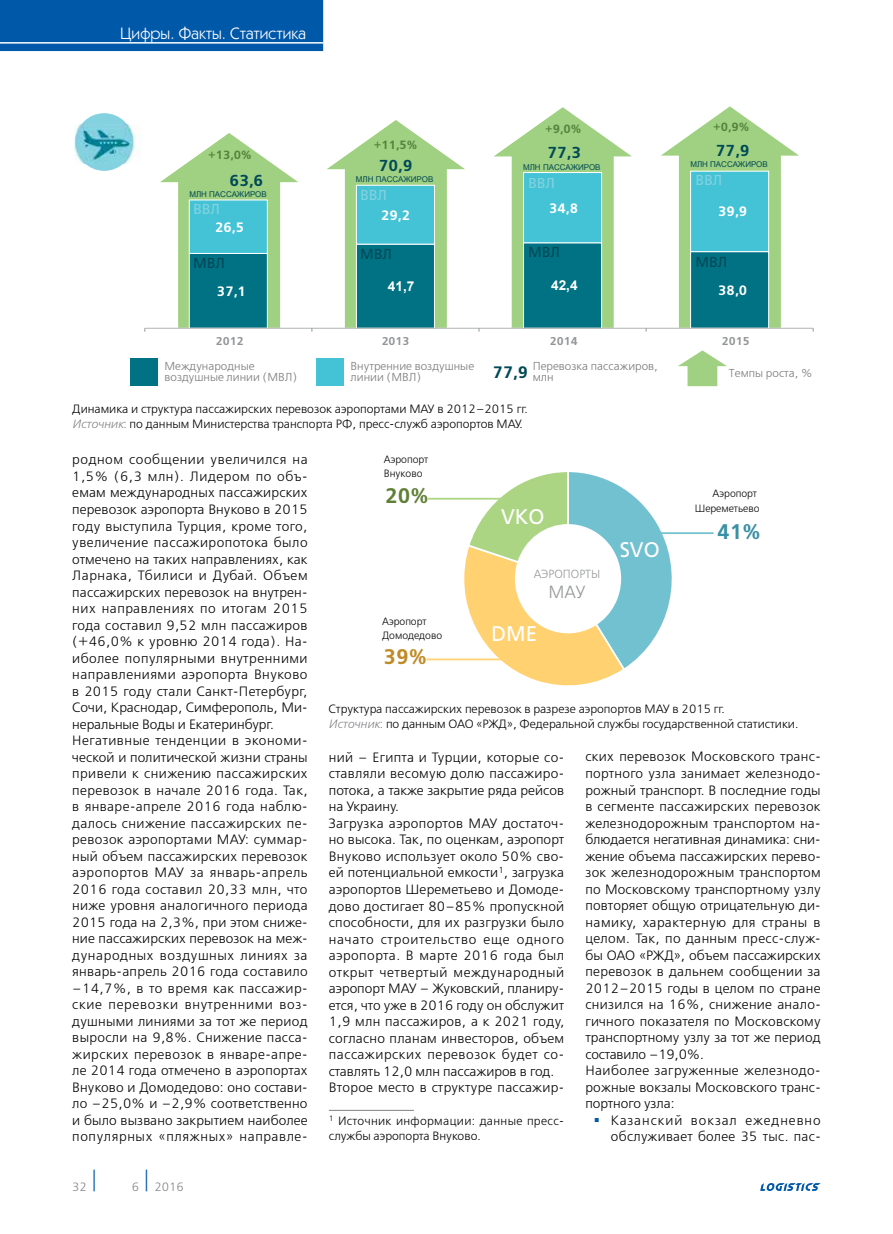
<style>
.page{position:relative;width:893px;height:1234px;background:#fff}
.page>*{position:absolute;margin:0;border:0;box-sizing:border-box;transform-origin:0 0}
.t1{font:21.15px "Free Set";color:#fff}
.t2{font:600 21.15px "Free Set";color:#3991a4}
.t3{font:600 21.15px "Free Set";color:#bf8b27}
.t4{font:600 21.15px "Free Set";color:#618037}
.t5{font:300 17.55px "Free Set";color:#939597}
.t6{font:16.5px "Kabel C";letter-spacing:.01em;color:#fff}
.t7{font:600 16.5px "Free Set";color:#004956}
.t8{font:600 15.9px "Free Set";color:#004956}
.t9{font:14.4px "Free Set";color:#84d2e0}
.t10{font:14.4px "Free Set";color:#004956}
.t11{font:600 13.65px "Free Set";color:#fff}
.t12{font:700 13.65px "Arial";color:#fff}
.t13{font:300 13.5px/16.5px "Free Set";letter-spacing:.02em;color:#000}
.t14{font:300 12px/15px "Free Set";color:#000}
.t15{font:300 12px/15px "Free Set";letter-spacing:.02em;color:#000}
.t16{font:300 12px "Free Set";color:#808285}
.t17{font:600 11.85px "Free Set";color:#54843c}
.t18{font:300 11.7px "Free Set";color:#939597}
.t19{font:300 11.55px/11.4px "Free Set";color:#77787b}
.t20{font:600 11.4px "Free Set";color:#939597}
.t21{font:300 10.5px/14.1px "Free Set";color:#000}
.t22{font:7.95px "Arial";color:#004956}
.s1{font-style:italic;color:#808285}
.s2{color:#808285}
.s3{color:#0058a9}
</style>
<div class="page">
<div style="left:0;top:0;width:323px;height:51px;background:#0058a9"></div>
<hr style="left:0;top:42px;width:323px;height:2px;background:#fff">
<svg style="left:760px;top:1183px;width:61px;height:7px"></svg>
<hr style="left:329px;top:1109px;width:85px;height:1px;background:#808285">
<svg style="left:160px;top:133px;width:138px;height:195px"></svg>
<svg style="left:327px;top:120px;width:138px;height:208px"></svg>
<svg style="left:661px;top:106px;width:138px;height:222px"></svg>
<svg style="left:494px;top:107px;width:138px;height:221px"></svg>
<div style="left:189px;top:253px;width:78px;height:75px;background:#007283"></div>
<div style="left:189px;top:253px;width:79px;height:76px;border:1px solid #fff"></div>
<div style="left:356px;top:244px;width:78px;height:84px;background:#007283"></div>
<div style="left:356px;top:243px;width:79px;height:86px;border:1px solid #fff"></div>
<div style="left:523px;top:243px;width:79px;height:85px;background:#007283"></div>
<div style="left:523px;top:242px;width:79px;height:87px;border:1px solid #fff"></div>
<div style="left:691px;top:251px;width:78px;height:77px;background:#007283"></div>
<div style="left:690px;top:251px;width:79px;height:78px;border:1px solid #fff"></div>
<div style="left:189px;top:200px;width:78px;height:53px;background:#43c3d5"></div>
<div style="left:189px;top:199px;width:79px;height:55px;border:1px solid #fff"></div>
<div style="left:356px;top:185px;width:78px;height:59px;background:#43c3d5"></div>
<div style="left:356px;top:185px;width:79px;height:59px;border:1px solid #fff"></div>
<div style="left:523px;top:172px;width:79px;height:71px;background:#43c3d5"></div>
<div style="left:523px;top:172px;width:79px;height:71px;border:1px solid #fff"></div>
<div style="left:691px;top:171px;width:78px;height:80px;background:#43c3d5"></div>
<div style="left:690px;top:171px;width:79px;height:81px;border:1px solid #fff"></div>
<hr style="left:145px;top:328px;width:668px;height:1px;background:#b1b4b6">
<div style="left:130px;top:358px;width:28px;height:27px;background:#007283"></div>
<div style="left:316px;top:358px;width:28px;height:27px;background:#43c3d5"></div>
<svg style="left:678px;top:350px;width:49px;height:36px"></svg>
<svg style="left:74px;top:112px;width:60px;height:60px"></svg>
<div style="left:73px;top:110px;width:63px;height:64px;border:3px solid #fff;border-radius:50%"></div>
<img style="left:75px;top:124px;width:66px;height:39px">
<svg style="left:451px;top:472px;width:221px;height:214px"></svg>
<hr style="left:614px;top:532px;width:99px;height:2px;background:#72c1d0">
<hr style="left:426px;top:658px;width:133px;height:2px;background:#ffd171">
<hr style="left:428px;top:497px;width:119px;height:2px;background:#acd583">
<p class="t6" style="left:120px;top:24px;width:187px">Цифры. Факты. Статистика</p>
<p class="t17" style="left:208px;top:147px;width:45px">+13,0%</p>
<p class="t8" style="left:230px;top:169px;width:35px">63,6</p>
<p class="t22" style="left:189px;top:189px;width:79px">МЛН ПАССАЖИРОВ</p>
<p class="t9" style="left:193px;top:199px;width:28px">ВВЛ</p>
<p class="t11" style="left:215px;top:218px;width:30px">26,5</p>
<p class="t10" style="left:193px;top:253px;width:33px">МВЛ</p>
<p class="t17" style="left:374px;top:137px;width:45px">+11,5%</p>
<p class="t8" style="left:379px;top:155px;width:35px">70,9</p>
<p class="t22" style="left:356px;top:174px;width:79px">МЛН ПАССАЖИРОВ</p>
<p class="t9" style="left:360px;top:186px;width:28px">ВВЛ</p>
<p class="t11" style="left:381px;top:206px;width:30px">29,2</p>
<p class="t10" style="left:360px;top:244px;width:33px">МВЛ</p>
<p class="t17" style="left:545px;top:121px;width:38px">+9,0%</p>
<p class="t17" style="left:713px;top:119px;width:38px">+0,9%</p>
<p class="t8" style="left:547px;top:142px;width:35px">77,3</p>
<p class="t22" style="left:523px;top:161px;width:79px">МЛН ПАССАЖИРОВ</p>
<p class="t9" style="left:528px;top:173px;width:28px">ВВЛ</p>
<p class="t8" style="left:716px;top:140px;width:35px">77,9</p>
<p class="t22" style="left:690px;top:159px;width:79px">МЛН ПАССАЖИРОВ</p>
<p class="t9" style="left:695px;top:171px;width:28px">ВВЛ</p>
<p class="t11" style="left:549px;top:199px;width:30px">34,8</p>
<p class="t11" style="left:718px;top:203px;width:30px">39,9</p>
<p class="t10" style="left:528px;top:243px;width:33px">МВЛ</p>
<p class="t10" style="left:695px;top:252px;width:33px">МВЛ</p>
<p class="t11" style="left:217px;top:282px;width:30px">37,1</p>
<p class="t12" style="left:388px;top:277px;width:28px">41,7</p>
<p class="t12" style="left:551px;top:276px;width:28px">42,4</p>
<p class="t11" style="left:718px;top:281px;width:30px">38,0</p>
<p class="t20" style="left:216px;top:334px;width:29px">2012</p>
<p class="t20" style="left:382px;top:334px;width:29px">2013</p>
<p class="t20" style="left:550px;top:334px;width:29px">2014</p>
<p class="t20" style="left:722px;top:334px;width:29px">2015</p>
<p class="t19" style="left:164px;top:360px;width:134px">Международные воздушные линии (МВЛ)</p>
<p class="t19" style="left:351px;top:360px;width:125px">Внутренние воздушные линии (МВЛ)</p>
<p class="t19" style="left:533px;top:360px;width:127px">Перевозка пассажиров,</p>
<p class="t7" style="left:493px;top:362px;width:62px">77,9 <sub>млн</sub></p>
<p class="t19" style="left:729px;top:366px;width:85px">Темпы роста, %</p>
<p class="t14" style="left:72px;top:401px;width:457px">Динамика и структура пассажирских перевозок аэропортами МАУ в 2012–2015 гг.<br><span class="s1">Источник</span><span class="s2">:</span> по данным Министерства транспорта РФ, пресс-служб аэропортов МАУ.</p>
<p class="t13" style="left:72px;top:451px;width:237px">родном сообщении увеличился на 1,5% (6,3 млн). Лидером по объ&shy;емам международных пассажирских перевозок аэропорта Внуково в 2015 году выступила Турция, кроме того, увеличение пассажиропотока было отмечено на таких направлениях, как Ларнака, Тбилиси и Дубай. Объем пассажирских перевозок на внутрен&shy;них направлениях по итогам 2015 года составил 9,52 млн пассажиров (+46,0% к уровню 2014 года). На&shy;иболее популярными внутренними направлениями аэропорта Внуково в 2015 году стали Санкт-Петербург, Сочи, Краснодар, Симферополь, Ми&shy;неральные Воды и Екатеринбург.<br>Негативные тенденции в экономи&shy;ческой и политической жизни страны привели к снижению пассажирских перевозок в начале 2016 года. Так, в январе-апреле 2016 года наблю&shy;далось снижение пассажирских пе&shy;ревозок аэропортами МАУ: суммар&shy;ный объем пассажирских перевозок аэропортов МАУ за январь-апрель 2016 года составил 20,33 млн, что ниже уровня аналогичного периода 2015 года на 2,3%, при этом сниже&shy;ние пассажирских перевозок на меж&shy;дународных воздушных линиях за январь-апрель 2016 года составило –14,7%, в то время как пассажир&shy;ские перевозки внутренними воз&shy;душными линиями за тот же период выросли на 9,8%. Снижение пасса&shy;жирских перевозок в январе-апре&shy;ле 2014 года отмечено в аэропортах Внуково и Домодедово: оно состави&shy;ло –25,0% и –2,9% соответственно и было вызвано закрытием наиболее популярных «пляжных» направле-</p>
<p class="t16" style="left:72px;top:1179px;width:28px">32<sup>│</sup></p>
<p class="t16" style="left:132px;top:1179px;width:53px">6 <sup>│</sup> 2016</p>
<p class="t21" style="left:384px;top:452px;width:46px">Аэропорт<br>Внуково</p>
<h1 class="t4" style="left:385px;top:481px;width:45px">20%</h1>
<p class="t21" style="left:382px;top:613px;width:62px">Аэропорт<br>Домодедово</p>
<h1 class="t3" style="left:384px;top:643px;width:45px">39%</h1>
<h1 class="t1" style="left:501px;top:502px;width:45px">VKO</h1>
<p class="t18" style="left:534px;top:566px;width:68px">АЭРОПОРТЫ</p>
<p class="t5" style="left:549px;top:580px;width:39px">МАУ</p>
<h1 class="t1" style="left:491px;top:619px;width:48px">DME</h1>
<h1 class="t1" style="left:620px;top:536px;width:41px">SVO</h1>
<p class="t21" style="left:695px;top:486px;width:66px;text-align:right">Аэропорт<br>Шереметьево</p>
<h1 class="t2" style="left:717px;top:518px;width:45px">41%</h1>
<p class="t14" style="left:329px;top:701px;width:471px">Структура пассажирских перевозок в разрезе аэропортов МАУ в 2015 гг.<br><span class="s1">Источник</span><span class="s2">:</span> по данным ОАО «РЖД», Федеральной службы государственной статистики.</p>
<p class="t13" style="left:329px;top:748px;width:237px">ний – Египта и Турции, которые со&shy;ставляли весомую долю пассажиро&shy;потока, а также закрытие ряда рейсов на Украину.<br>Загрузка аэропортов МАУ достаточ&shy;но высока. Так, по оценкам, аэропорт Внуково использует около 50% сво&shy;ей потенциальной емкости<sup>1</sup>, загрузка аэропортов Шереметьево и Домоде&shy;дово достигает 80–85% пропускной способности, для их разгрузки было начато строительство еще одного аэропорта. В марте 2016 года был открыт четвертый международный аэропорт МАУ – Жуковский, планиру&shy;ется, что уже в 2016 году он обслужит 1,9 млн пассажиров, а к 2021 году, согласно планам инвесторов, объем пассажирских перевозок будет со&shy;ставлять 12,0 млн пассажиров в год.<br>Второе место в структуре пассажир-</p>
<p class="t15" style="left:329px;top:1113px;width:237px"><sup>1</sup> Источник информации: данные пресс&shy;службы аэропорта Внуково.</p>
<p class="t13" style="left:585px;top:748px;width:237px">ских перевозок Московского транс&shy;портного узла занимает железнодо&shy;рожный транспорт. В последние годы в сегменте пассажирских перевозок железнодорожным транспортом на&shy;блюдается негативная динамика: сни&shy;жение объема пассажирских перево&shy;зок железнодорожным транспортом по Московскому транспортному узлу повторяет общую отрицательную ди&shy;намику, характерную для страны в целом. Так, по данным пресс-служ&shy;бы ОАО «РЖД», объем пассажирских перевозок в дальнем сообщении за 2012–2015 годы в целом по стране снизился на 16%, снижение анало&shy;гичного показателя по Московскому транспортному узлу за тот же период составило –19,0%.<br>Наиболее загруженные железнодо&shy;рожные вокзалы Московского транс&shy;портного узла:</p>
<p class="t13" style="left:594px;top:1111px;width:228px;text-align:right"><span class="s3">▪</span> Казанский вокзал ежедневно обслуживает более 35 тыс. пас-</p>
</div>
